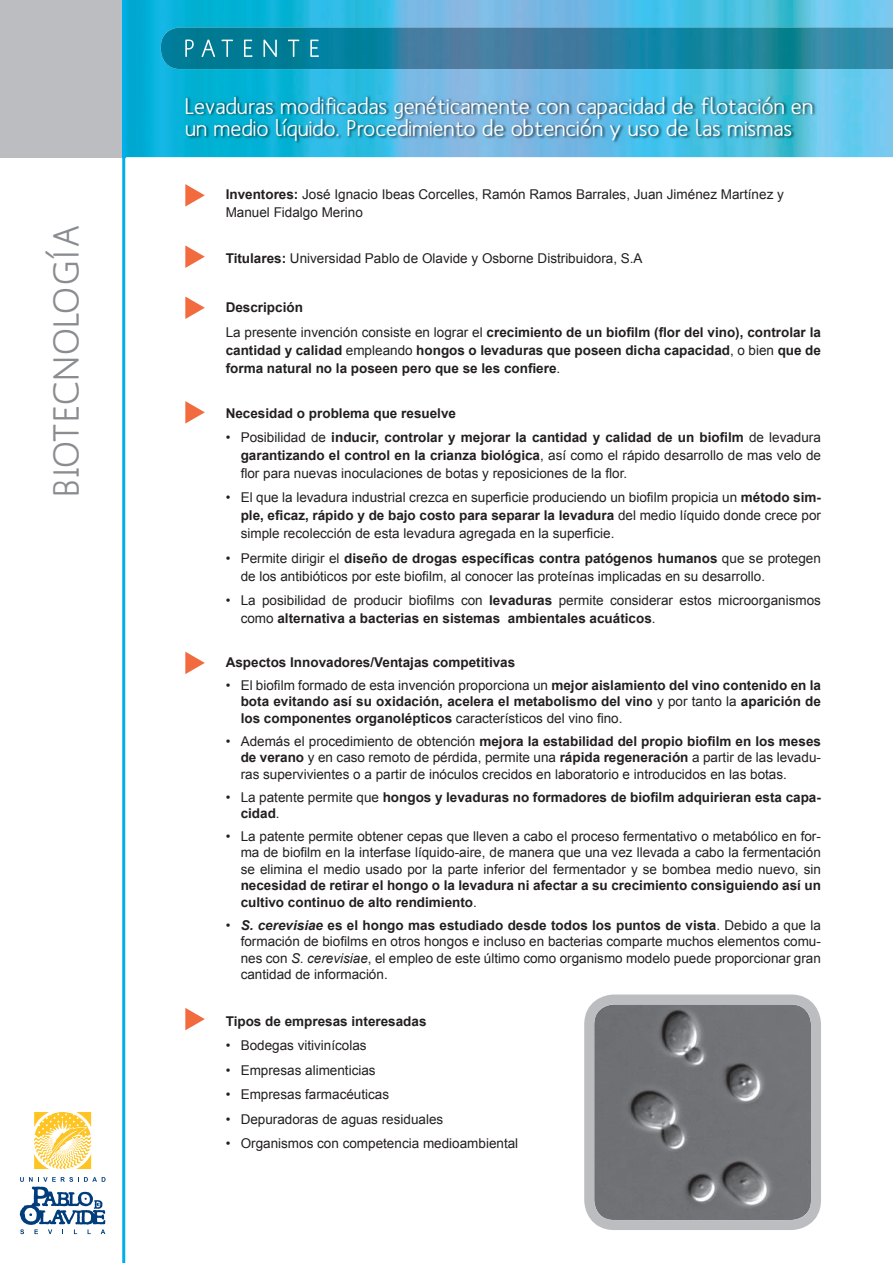
<style>
.page{position:relative;width:893px;height:1263px;background:#fff}
.page>*{position:absolute;margin:0;border:0;box-sizing:border-box;transform-origin:0 0}
.t1{font:500 36px "Mank Sans";letter-spacing:.04em;color:#8a8c8f}
.t2{font:500 22.5px/22.5px "Mank Sans";color:#fff}
.t3{font:13.5px/18px "Arial";color:#231f20;text-align:justify}
.t4{font:700 13.5px/16.5px "Arial";color:#231f20}
.s1{font-weight:700}
.s2{font-weight:400}
.s3{font-weight:700;font-style:italic}
.s4{font-style:italic}
</style>
<div class="page">
<div style="left:0;top:0;width:126px;height:157px;background:#bcbdc0"></div>
<img style="left:125px;top:0;width:768px;height:157px">
<hr style="left:122px;top:0;width:3px;height:1263px;background:#00aeef">
<img style="left:161px;top:27px;width:732px;height:42px">
<svg style="left:185px;top:40px;width:134px;height:17px;background:#2a91a6"></svg>
<svg style="left:20px;top:1177px;width:86px;height:57px"></svg>
<svg style="left:34px;top:1112px;width:57px;height:57px"></svg>
<svg style="left:185px;top:296px;width:20px;height:23px"></svg>
<svg style="left:185px;top:401px;width:20px;height:23px"></svg>
<svg style="left:185px;top:245px;width:20px;height:23px"></svg>
<svg style="left:185px;top:184px;width:20px;height:23px"></svg>
<svg style="left:185px;top:652px;width:20px;height:22px"></svg>
<svg style="left:185px;top:1008px;width:20px;height:22px"></svg>
<img style="left:185px;top:95px;width:631px;height:50px">
<img style="left:595px;top:1005px;width:215px;height:214px">
<div style="left:584px;top:994px;width:237px;height:236px;border:10px solid #bcbdc0;border-radius:25px"></div>
<h1 class="t1" style="left:44px;top:496px;width:273px;rotate:-90deg">BIOTECNOLOGÍA</h1>
<h2 class="t2" style="left:185px;top:94px;width:629px">Levaduras modificadas genéticamente con capacidad de flotación en un medio líquido. Procedimiento de obtención y uso de las mismas</h2>
<p class="t3" style="left:226px;top:185px;width:560px"><span class="s1">Inventores:</span> José Ignacio Ibeas Corcelles, Ramón Ramos Barrales, Juan Jiménez Martínez y<br>Manuel Fidalgo Merino</p>
<p class="t3" style="left:226px;top:250px;width:418px"><span class="s1">Titulares:</span> Universidad Pablo de Olavide y Osborne Distribuidora, S.A</p>
<p class="t4" style="left:226px;top:296px;width:597px;line-height:24.5px">Descripción<br><span class="s2">La presente invención consiste en lograr el</span> crecimiento de un biofilm (flor del vino), controlar la</p>
<p class="t4" style="left:226px;top:341px;width:597px;line-height:18px">cantidad y calidad <span class="s2">empleando</span> hongos o levaduras que poseen dicha capacidad<span class="s2">, o bien</span> que de forma natural no la poseen pero que se les confiere<span class="s2">.</span></p>
<p class="t4" style="left:226px;top:405px;width:232px">Necesidad o problema que resuelve</p>
<p class="t3" style="left:241px;top:428px;width:582px;text-indent:-15px">• Posibilidad de <span class="s1">inducir, controlar y mejorar la cantidad y calidad de un biofilm</span> de levadura <span class="s1">garantizando el control en la crianza biológica</span>, así como el rápido desarrollo de mas velo de flor para nuevas inoculaciones de botas y reposiciones de la flor.</p>
<p class="t3" style="left:241px;top:489px;width:582px;text-indent:-15px">• El que la levadura industrial crezca en superficie produciendo un biofilm propicia un <span class="s1">método sim&shy;ple, eficaz, rápido y de bajo costo para separar la levadura</span> del medio líquido donde crece por simple recolección de esta levadura agregada en la superficie.</p>
<p class="t3" style="left:241px;top:549px;width:582px;text-indent:-15px">• Permite dirigir el <span class="s1">diseño de drogas específicas contra patógenos humanos</span> que se protegen de los antibióticos por este biofilm, al conocer las proteínas implicadas en su desarrollo.</p>
<p class="t3" style="left:241px;top:591px;width:582px;text-indent:-15px">• La posibilidad de producir biofilms con <span class="s1">levaduras</span> permite considerar estos microorganismos como <span class="s1">alternativa a bacterias en sistemas ambientales acuáticos</span>.</p>
<p class="t4" style="left:226px;top:654px;width:291px">Aspectos Innovadores/Ventajas competitivas</p>
<p class="t4" style="left:241px;top:677px;width:582px;text-align:justify;text-indent:-15px"><span class="s2">• El biofilm formado de esta invención proporciona un</span> mejor aislamiento del vino contenido en la bota evitando así su oxidación, acelera el metabolismo del vino <span class="s2">y por tanto la</span> aparición de los componentes organolépticos <span class="s2">característicos del vino fino.</span></p>
<p class="t3" style="left:241px;top:733px;width:582px;line-height:16.5px;text-indent:-15px">• Además el procedimiento de obtención <span class="s1">mejora la estabilidad del propio biofilm en los meses de verano</span> y en caso remoto de pérdida, permite una <span class="s1">rápida regeneración</span> a partir de las levadu&shy;ras supervivientes o a partir de inóculos crecidos en laboratorio e introducidos en las botas.</p>
<p class="t4" style="left:241px;top:789px;width:582px;text-indent:-15px"><span class="s2">• La patente permite que</span> hongos y levaduras no formadores de biofilm adquirieran esta capa&shy;cidad<span class="s2">.</span></p>
<p class="t3" style="left:241px;top:828px;width:582px;line-height:16.5px;text-indent:-15px">• La patente permite obtener cepas que lleven a cabo el proceso fermentativo o metabólico en for&shy;ma de biofilm en la interfase líquido-aire, de manera que una vez llevada a cabo la fermentación se elimina el medio usado por la parte inferior del fermentador y se bombea medio nuevo, sin</p>
<p class="t4" style="left:241px;top:878px;width:582px">necesidad de retirar el hongo o la levadura ni afectar a su crecimiento consiguiendo así un cultivo continuo de alto rendimiento<span class="s2">.</span></p>
<p class="t3" style="left:241px;top:917px;width:582px;line-height:16.5px;text-indent:-15px">• <span class="s3">S. cerevisiae</span> <span class="s1">es el hongo mas estudiado desde todos los puntos de vista</span>. Debido a que la formación de biofilms en otros hongos e incluso en bacterias comparte muchos elementos comu&shy;nes con <span class="s4">S. cerevisiae</span>, el empleo de este último como organismo modelo puede proporcionar gran cantidad de información.</p>
<p class="t4" style="left:226px;top:1013px;width:202px">Tipos de empresas interesadas</p>
<p class="t3" style="left:226px;top:1037px;width:143px">• Bodegas vitivinícolas</p>
<p class="t3" style="left:226px;top:1061px;width:152px">• Empresas alimenticias</p>
<p class="t3" style="left:226px;top:1086px;width:165px">• Empresas farmacéuticas</p>
<p class="t3" style="left:226px;top:1110px;width:219px">• Depuradoras de aguas residuales</p>
<p class="t3" style="left:226px;top:1134px;width:294px">• Organismos con competencia medioambiental</p>
</div>
